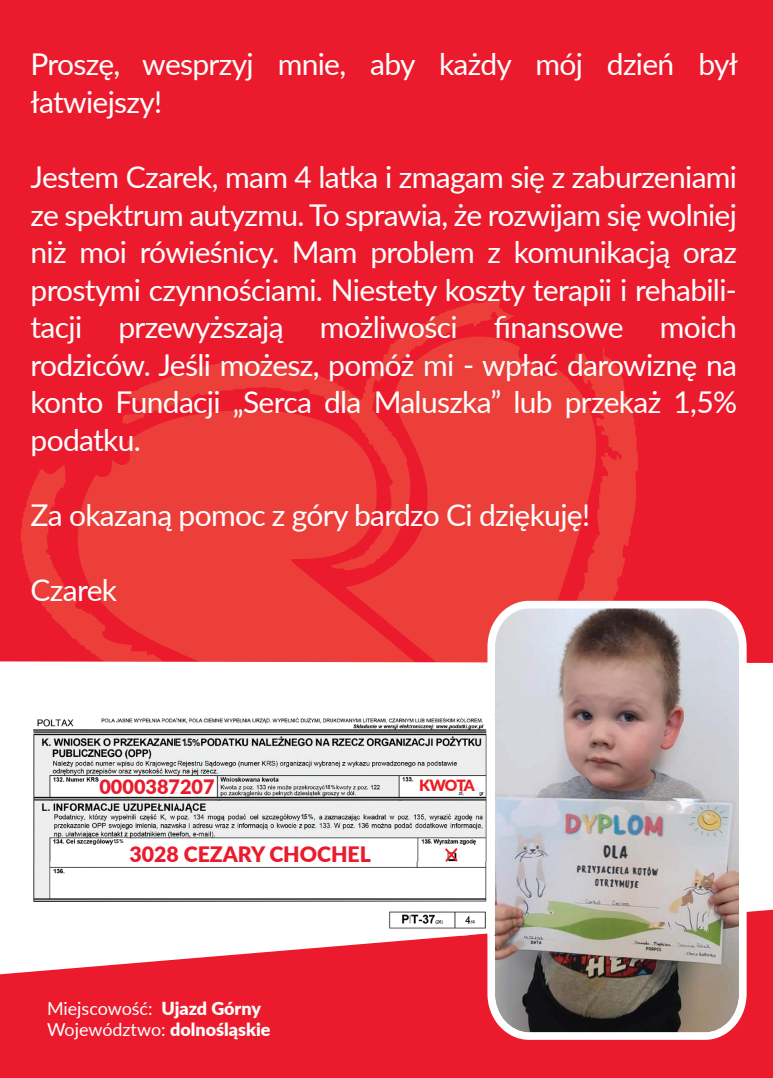
<style>
.page{position:relative;width:773px;height:1078px;background:#fff}
.page>*{position:absolute;margin:0;border:0;box-sizing:border-box;transform-origin:0 0}
.t1{font:30px/37.5px "Lato";letter-spacing:-.025em;color:#fff}
.t2{font:900 21.25px "Lato";color:#eb1b2d}
.t3{font:900 19.75px "Lato";color:#eb1b2d}
.t4{font:18px/21.5px "Lato";color:#fff}
.t5{font:900 15.5px "Lato";letter-spacing:-.07em;color:#ee1d23}
.t6{font:700 10.5px "Avenir Next LT Pro";color:#231f20;scale:.81 1}
.t7{font:700 7px "Arial";color:#231f20;scale:.81 1}
.t8{font:700 5.75px "Arial";color:#231f20;scale:.81 1}
.t9{font:700 5.5px "Avenir Next LT Pro";color:#231f20;scale:.81 1}
.s1{font-size:8.25px}
.s2{font-size:9.75px}
.s3{font-size:4.5px}
.s4{font-size:5.5px}
.s5{font-size:6.5px}
.s6{font-weight:900}
</style>
<div class="page">
<div style="left:0;top:0;width:772px;height:785px;background:#eb1b2d"></div>
<svg style="left:21px;top:299px;width:616px;height:362px;fill:#eb3d39"></svg>
<svg style="left:78px;top:410px;width:337px;height:251px;fill:#ec3f3a"></svg>
<div style="left:0;top:661px;width:772px;height:124px;background:#fff"></div>
<svg style="left:0;top:909px;width:772px;height:168px;background:#ed3646"></svg>
<img style="left:487px;top:600px;width:259px;height:439px">
<img style="left:22px;top:714px;width:483px;height:221px">
<img style="left:465px;top:933px;width:22px;height:2px">
<div style="left:182px;top:737px;width:18px;height:10px;background:#edf1f2"></div>
<svg style="left:445px;top:847px;width:12px;height:14px"></svg>
<div style="left:301px;top:812px;width:12px;height:7px;background:#eef2f2"></div>
<div style="left:325px;top:783px;width:10px;height:6px;background:#eef2f2"></div>
<div style="left:114px;top:837px;width:12px;height:7px;background:#fff"></div>
<p class="t1" style="left:31px;top:44px;width:709px">Proszę, wesprzyj mnie, aby każdy mój dzień był łatwiejszy!</p>
<p class="t1" style="left:31px;top:157px;width:708px;text-align:justify">Jestem Czarek, mam 4 latka i zmagam się z zaburzeniami ze spektrum autyzmu. To sprawia, że rozwijam się wolniej niż moi rówieśnicy. Mam problem z komunikacją oraz prostymi czynnościami. Niestety koszty terapii i rehabili&shy;tacji przewyższają możliwości finansowe moich rodziców. Jeśli możesz, pomóż mi - wpłać darowiznę na konto Fundacji „Serca dla Maluszka” lub przekaż 1,5% podatku.</p>
<p class="t1" style="left:31px;top:494px;width:561px">Za okazaną pomoc z góry bardzo Ci dziękuję!</p>
<p class="t1" style="left:31px;top:569px;width:88px">Czarek</p>
<p class="t6" style="left:182px;top:735px;width:25px">1 5<span class="s1">,</span> <span class="s2">%</span></p>
<p class="t3" style="left:99px;top:771px;width:117px">0000387207</p>
<p class="t5" style="left:419px;top:773px;width:57px">KWOTA</p>
<p class="t8" style="left:325px;top:782px;width:14px">1 5<span class="s3">,</span> <span class="s4">%</span></p>
<p class="t9" style="left:113px;top:837px;width:14px">1 5, %</p>
<p class="t7" style="left:301px;top:811px;width:17px">1 5<span class="s4">,</span> <span class="s5">%</span></p>
<p class="t2" style="left:129px;top:837px;width:243px">3028 CEZARY CHOCHEL</p>
<p class="t4" style="left:47px;top:996px;width:225px">Miejscowość: <span class="s6">Ujazd Górny<br></span>Województwo: <span class="s6">dolnośląskie</span></p>
</div>
